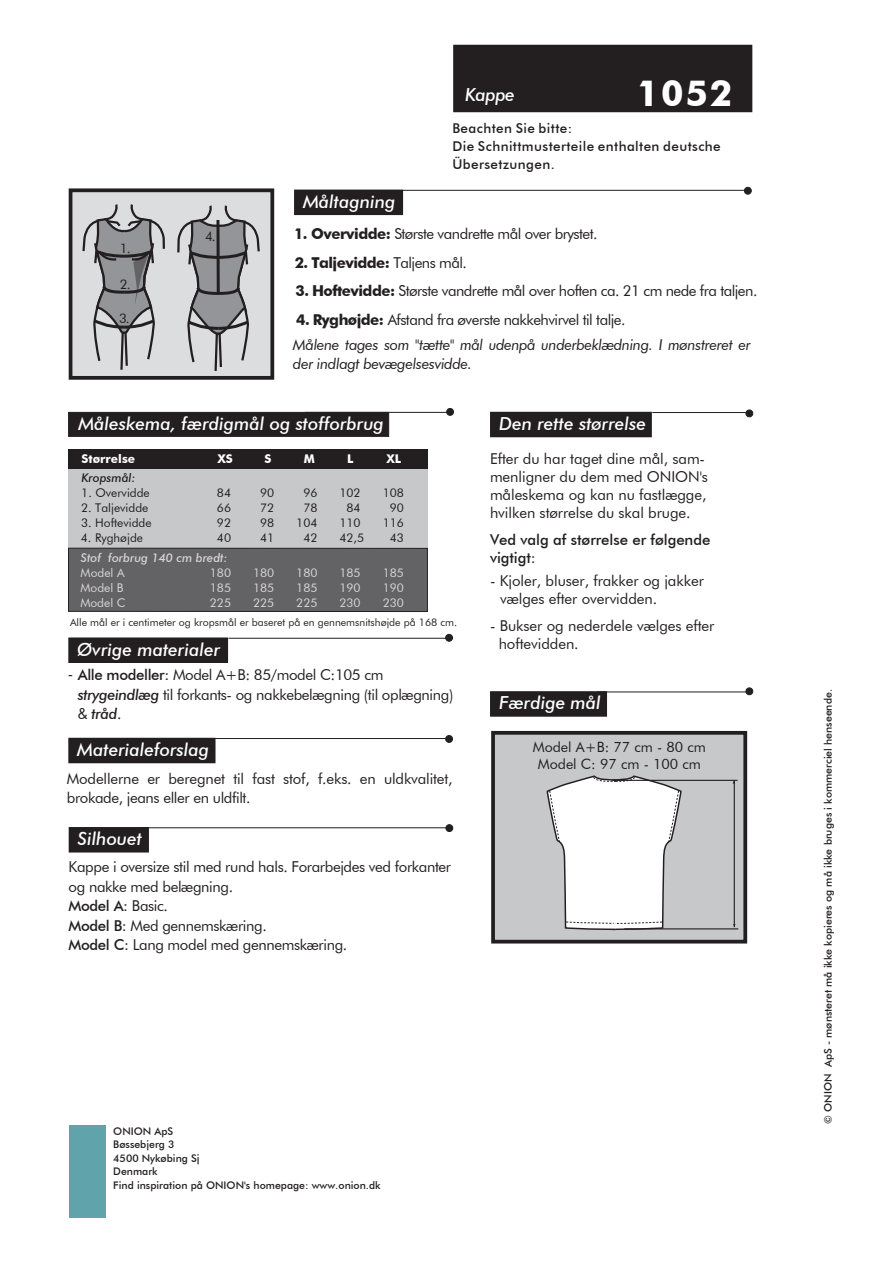
<style>
.page{position:relative;width:893px;height:1263px;background:#fff}
.page>*{position:absolute;margin:0;border:0;box-sizing:border-box;transform-origin:0 0}
.t1{font:700 36px "Futura BT";color:#fff}
.t2{font:italic 500 18px "Futura BT";color:#fff}
.t3{font:15px/19.5px "Futura BT";letter-spacing:-.025em;color:#231f20}
.t4{font:15px/18px "Futura BT";letter-spacing:-.005em;color:#231f20}
.t5{font:italic 15px/24.8px "Futura BT";letter-spacing:-.025em;color:#231f20}
.t6{font:500 15px/18px "Futura BT";letter-spacing:-.005em;color:#231f20}
.t7{font:700 15px "Futura BT";letter-spacing:-.035em;color:#231f20}
.t8{font:14.25px/17.1px "Futura BT";color:#231f20;text-align:center}
.t9{font:500 13.5px/18px "Futura BT";letter-spacing:.03em;color:#231f20}
.t10{font:13.2px "Futura BT";color:#231f20}
.t11{font:12px "Futura BT";color:#231f20}
.t12{font:12px "Futura BT";color:#d8d5d4}
.t13{font:italic 500 12px "Futura BT";color:#d8d5d4}
.t14{font:700 12px "Futura BT";color:#fff}
.t15{font:italic 500 12px "Futura BT";color:#231f20}
.t16{font:500 10.5px/13.5px "Futura BT";color:#231f20}
.t17{font:10.5px "Futura BT";color:#231f20}
.s1{font-weight:700}
.s2{font-weight:400}
.s3{font-weight:700;font-style:normal}
.s4{font-style:normal}
.s5{font-weight:500}
.s6{font-weight:500;font-style:italic}
</style>
<div class="page">
<div style="left:453px;top:45px;width:299px;height:67px;background:#231f20"></div>
<div style="left:69px;top:188px;width:205px;height:192px;background:#dcdddf;border:4px solid #231f20"></div>
<svg style="left:82px;top:204px;width:83px;height:166px"></svg>
<svg style="left:177px;top:205px;width:83px;height:166px"></svg>
<div style="left:294px;top:190px;width:109px;height:25px;background:#231f20"></div>
<hr style="left:403px;top:190px;width:344px;height:1px;background:#231f20">
<div style="left:744px;top:187px;width:7px;height:7px;background:#231f20;border-radius:50%"></div>
<div style="left:744px;top:187px;width:8px;height:7px;border:1px solid #231f20;border-radius:50%"></div>
<div style="left:490px;top:412px;width:162px;height:25px;background:#231f20"></div>
<hr style="left:653px;top:412px;width:95px;height:1px;background:#231f20">
<div style="left:746px;top:410px;width:7px;height:7px;background:#231f20;border-radius:50%"></div>
<div style="left:746px;top:410px;width:7px;height:7px;border:1px solid #231f20;border-radius:50%"></div>
<div style="left:490px;top:691px;width:117px;height:26px;background:#231f20;border:2px solid #231f20"></div>
<hr style="left:597px;top:691px;width:151px;height:1px;background:#231f20">
<div style="left:746px;top:688px;width:7px;height:7px;background:#231f20;border-radius:50%"></div>
<div style="left:746px;top:687px;width:7px;height:8px;border:1px solid #231f20;border-radius:50%"></div>
<div style="left:68px;top:412px;width:321px;height:25px;background:#231f20;border:1px solid #231f20"></div>
<hr style="left:305px;top:412px;width:143px;height:1px;background:#231f20">
<div style="left:447px;top:408px;width:6px;height:7px;background:#231f20;border-radius:50%"></div>
<div style="left:446px;top:408px;width:8px;height:8px;border:1px solid #231f20;border-radius:50%"></div>
<div style="left:69px;top:1125px;width:37px;height:92px;background:#60a3aa"></div>
<div style="left:68px;top:637px;width:160px;height:26px;background:#231f20;border:2px solid #231f20"></div>
<hr style="left:229px;top:638px;width:222px;height:1px;background:#231f20">
<div style="left:446px;top:634px;width:6px;height:7px;background:#231f20;border-radius:50%"></div>
<div style="left:445px;top:634px;width:8px;height:7px;border:1px solid #231f20;border-radius:50%"></div>
<div style="left:68px;top:738px;width:147px;height:25px;background:#231f20"></div>
<hr style="left:215px;top:738px;width:236px;height:1px;background:#231f20">
<div style="left:446px;top:735px;width:6px;height:7px;background:#231f20;border-radius:50%"></div>
<div style="left:445px;top:735px;width:8px;height:8px;border:1px solid #231f20;border-radius:50%"></div>
<div style="left:69px;top:827px;width:80px;height:25px;background:#231f20"></div>
<hr style="left:139px;top:827px;width:313px;height:1px;background:#231f20">
<div style="left:446px;top:825px;width:7px;height:6px;background:#231f20;border-radius:50%"></div>
<div style="left:446px;top:824px;width:7px;height:8px;border:1px solid #231f20;border-radius:50%"></div>
<div style="left:491px;top:731px;width:256px;height:212px;background:#c7c8ca;border:4px solid #231f20"></div>
<div style="left:69px;top:449px;width:359px;height:34px;background:#231f20"></div>
<div style="left:69px;top:470px;width:359px;height:91px;background:#c7c8ca"></div>
<div style="left:69px;top:548px;width:358px;height:63px;background:#636366"></div>
<div style="left:68px;top:548px;width:360px;height:64px;border:1px solid #231f20"></div>
<svg style="left:547px;top:775px;width:136px;height:169px"></svg>
<hr style="left:734px;top:780px;width:1px;height:147px;background:#231f20">
<hr style="left:612px;top:780px;width:125px;height:1px;background:#231f20">
<hr style="left:624px;top:928px;width:114px;height:1px;background:#231f20">
<p class="t2" style="left:465px;top:84px;width:51px">Kappe</p>
<h1 class="t1" style="left:637px;top:72px;width:97px">1052</h1>
<p class="t10" style="left:120px;top:240px;width:12px">1.</p>
<p class="t10" style="left:120px;top:276px;width:12px">2.</p>
<p class="t10" style="left:119px;top:310px;width:12px">3.</p>
<p class="t2" style="left:303px;top:190px;width:94px">Måltagning</p>
<p class="t9" style="left:452px;top:119px;width:270px">Beachten Sie bitte:<br>Die Schnittmusterteile enthalten deutsche<br>Übersetzungen.</p>
<p class="t10" style="left:205px;top:229px;width:12px">4.</p>
<p class="t3" style="left:294px;top:224px;width:305px"><span class="s1">1. Overvidde:</span> Største vandrette mål over brystet.</p>
<p class="t7" style="left:295px;top:253px;width:174px">2. Taljevidde: <span class="s2">Taljens mål.</span></p>
<p class="t3" style="left:295px;top:281px;width:463px"><span class="s1">3. Hoftevidde:</span> Største vandrette mål over hoften ca. 21 cm nede fra taljen.</p>
<p class="t5" style="left:293px;top:307px;width:459px"><span class="s3">4. Ryghøjde:</span> <span class="s4">Afstand fra øverste nakkehvirvel til talje.<br></span>Målene tages som "tætte" mål udenpå underbeklædning. I mønstreret er</p>
<p class="t5" style="left:293px;top:351px;width:181px">der indlagt bevægelsesvidde.</p>
<p class="t2" style="left:78px;top:412px;width:307px">Måleskema, færdigmål og stofforbrug</p>
<p class="t14" style="left:82px;top:451px;width:55px">Størrelse</p>
<p class="t14" style="left:217px;top:451px;width:17px">XS</p>
<p class="t14" style="left:264px;top:451px;width:8px">S</p>
<p class="t14" style="left:304px;top:451px;width:13px">M</p>
<p class="t14" style="left:347px;top:451px;width:8px">L</p>
<p class="t14" style="left:386px;top:451px;width:16px">XL</p>
<p class="t15" style="left:81px;top:471px;width:56px">Kropsmål:</p>
<p class="t11" style="left:81px;top:486px;width:70px">1. Overvidde</p>
<p class="t11" style="left:217px;top:486px;width:16px">84</p>
<p class="t11" style="left:260px;top:486px;width:16px">90</p>
<p class="t11" style="left:303px;top:486px;width:16px">96</p>
<p class="t11" style="left:339px;top:486px;width:23px">102</p>
<p class="t11" style="left:383px;top:486px;width:23px">108</p>
<p class="t11" style="left:81px;top:501px;width:69px">2. Taljevidde</p>
<p class="t11" style="left:217px;top:501px;width:16px">66</p>
<p class="t11" style="left:260px;top:501px;width:16px">72</p>
<p class="t11" style="left:303px;top:501px;width:16px">78</p>
<p class="t11" style="left:347px;top:501px;width:16px">84</p>
<p class="t11" style="left:390px;top:501px;width:16px">90</p>
<p class="t11" style="left:81px;top:516px;width:72px">3. Hoftevidde</p>
<p class="t11" style="left:217px;top:516px;width:16px">92</p>
<p class="t11" style="left:260px;top:516px;width:16px">98</p>
<p class="t11" style="left:296px;top:516px;width:23px">104</p>
<p class="t11" style="left:339px;top:516px;width:23px">110</p>
<p class="t11" style="left:383px;top:516px;width:23px">116</p>
<p class="t11" style="left:81px;top:531px;width:64px">4. Ryghøjde</p>
<p class="t11" style="left:217px;top:531px;width:16px">40</p>
<p class="t11" style="left:260px;top:531px;width:16px">41</p>
<p class="t11" style="left:303px;top:531px;width:16px">42</p>
<p class="t11" style="left:339px;top:531px;width:26px">42,5</p>
<p class="t11" style="left:390px;top:531px;width:16px">43</p>
<p class="t13" style="left:81px;top:550px;width:148px">Stof forbrug 140 cm bredt:</p>
<p class="t12" style="left:81px;top:565px;width:45px">Model A</p>
<p class="t12" style="left:210px;top:565px;width:23px">180</p>
<p class="t12" style="left:253px;top:565px;width:23px">180</p>
<p class="t12" style="left:296px;top:565px;width:23px">180</p>
<p class="t12" style="left:339px;top:565px;width:23px">185</p>
<p class="t12" style="left:383px;top:565px;width:23px">185</p>
<p class="t12" style="left:81px;top:580px;width:45px">Model B</p>
<p class="t12" style="left:210px;top:580px;width:23px">185</p>
<p class="t12" style="left:253px;top:580px;width:23px">185</p>
<p class="t12" style="left:296px;top:580px;width:23px">185</p>
<p class="t12" style="left:339px;top:580px;width:23px">190</p>
<p class="t12" style="left:383px;top:580px;width:23px">190</p>
<p class="t12" style="left:80px;top:595px;width:47px">Model C</p>
<p class="t12" style="left:210px;top:595px;width:23px">225</p>
<p class="t12" style="left:253px;top:595px;width:23px">225</p>
<p class="t12" style="left:296px;top:595px;width:23px">225</p>
<p class="t12" style="left:339px;top:595px;width:23px">230</p>
<p class="t12" style="left:383px;top:595px;width:23px">230</p>
<p class="t17" style="left:70px;top:616px;width:389px">Alle mål er i centimeter og kropsmål er baseret på en gennemsnitshøjde på 168 cm.</p>
<p class="t2" style="left:77px;top:638px;width:144px">Øvrige materialer</p>
<p class="t3" style="left:68px;top:665px;width:317px">- <span class="s5">Alle modeller:</span> Model A+B: 85/model C:105 cm</p>
<p class="t3" style="left:78px;top:684px;width:377px"><span class="s6">strygeindlæg</span> til forkants- og nakkebelægning (til oplægning) &amp; <span class="s6">tråd</span>.</p>
<p class="t2" style="left:77px;top:738px;width:133px">Materialeforslag</p>
<p class="t3" style="left:67px;top:768px;width:387px">Modellerne er beregnet til fast stof, f.eks. en uldkvalitet, brokade, jeans eller en uldfilt.</p>
<p class="t2" style="left:78px;top:828px;width:66px">Silhouet</p>
<p class="t3" style="left:69px;top:857px;width:384px">Kappe i oversize stil med rund hals. Forarbejdes ved forkanter og nakke med belægning.<br><span class="s5">Model A:</span> Basic.<br><span class="s5">Model B:</span> Med gennemskæring.<br><span class="s5">Model C:</span> Lang model med gennemskæring.</p>
<p class="t2" style="left:499px;top:412px;width:149px">Den rette størrelse</p>
<p class="t4" style="left:490px;top:450px;width:219px">Efter du har taget dine mål, sam&shy;menligner du dem med ONION's måleskema og kan nu fastlægge, hvilken størrelse du skal bruge.</p>
<p class="t6" style="left:490px;top:531px;width:222px">Ved valg af størrelse er følgende vigtigt:</p>
<p class="t4" style="left:500px;top:571px;width:205px;text-indent:-10px">- Kjoler, bluser, frakker og jakker vælges efter overvidden.</p>
<p class="t4" style="left:499px;top:616px;width:217px;text-indent:-9px">- Bukser og nederdele vælges efter hoftevidden.</p>
<p class="t2" style="left:499px;top:692px;width:103px">Færdige mål</p>
<p class="t8" style="left:533px;top:738px;width:175px">Model A+B: 77 cm - 80 cm<br>Model C: 97 cm - 100 cm</p>
<p class="t16" style="left:113px;top:1124px;width:269px">ONION ApS<br>Bøssebjerg 3<br>4500 Nykøbing Sj<br>Denmark<br>Find inspiration på ONION's homepage: www.onion.dk</p>
<p class="t16" style="left:821px;top:1123px;width:436px;rotate:-90deg">© ONION ApS - mønsteret må ikke kopieres og må ikke bruges i kommerciel henseende.</p>
</div>
